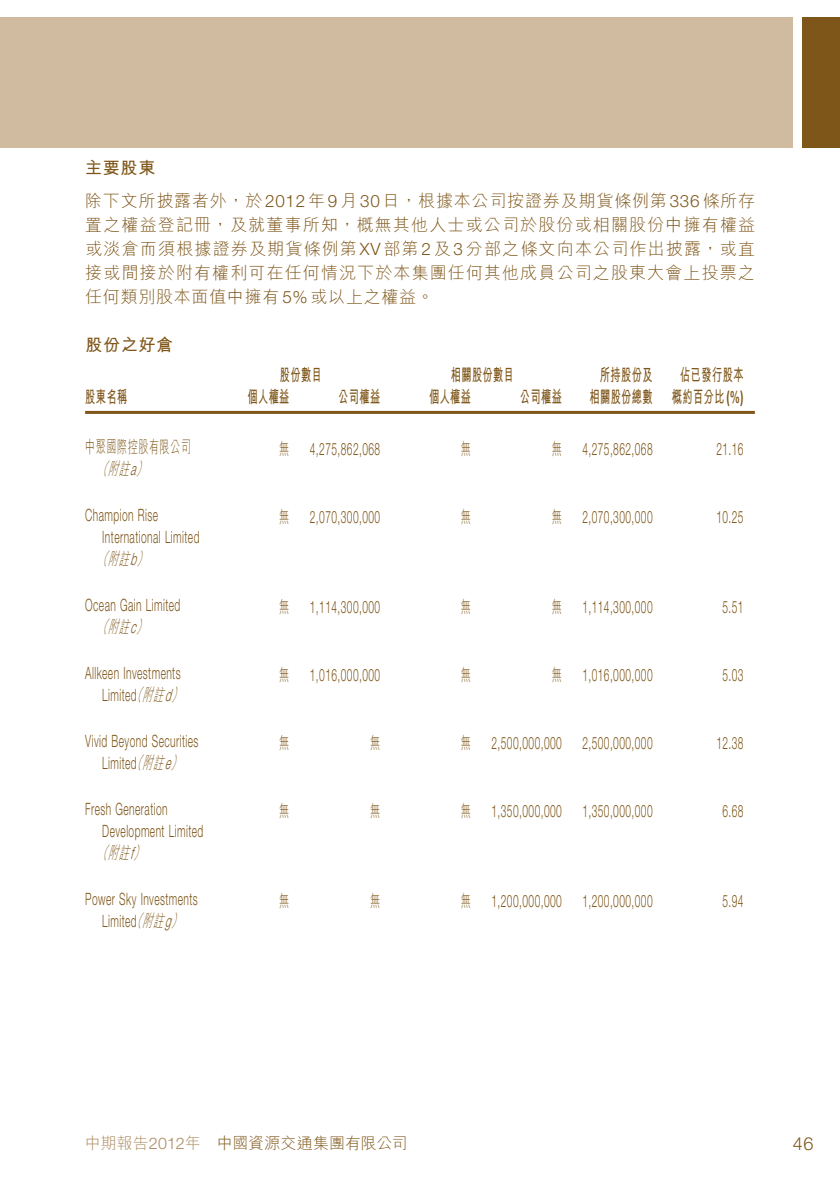
<style>
.page{position:relative;width:840px;height:1191px;background:#fff}
.page>*{position:absolute;margin:0;border:0;box-sizing:border-box;transform-origin:0 0}
.t1{font:300 18px "Helvetica Neue";color:#7f5619}
.t2{font:300 17px/22px "Helvetica Neue";letter-spacing:.04em;color:#7f5619;scale:.6 1}
.t3{font:300 17px/24px "M Hei HK";letter-spacing:.045em;color:#7f5619}
.t4{font:700 17px "M Hei HK";letter-spacing:.04em;color:#7f5619;scale:.6 1}
.t5{font:300 17px/22px "M Hei HK";letter-spacing:.045em;color:#7f5619;text-align:center;scale:.6 1}
.t6{font:italic 300 17px "M Hei HK";color:#7f5619;scale:.6 1}
.t7{font:700 17px "M Hei HK";letter-spacing:.04em;color:#7f5619}
.t8{font:300 16px "M Hei HK";letter-spacing:-.01em;color:#7f5619}
.t9{font:300 16px "M Hei HK";color:#ab8a5f}
.s1{font-weight:700}
.s2{font-family:"Helvetica Neue"}
.s3{font-style:italic}
.s4{font-family:"Helvetica Neue";font-style:italic}
.s5{font-family:"M Hei HK";font-style:italic}
</style>
<div class="page">
<div style="left:802px;top:17px;width:37px;height:130px;background:#7f5619"></div>
<div style="left:0;top:17px;width:792px;height:130px;background:#d0bba1"></div>
<hr style="left:85px;top:411px;width:669px;height:3px;background:#7f5619">
<p class="t3" style="left:85px;top:151px;width:671px;line-height:32.6px"><span class="s1">主要股東<br></span>除下文所披露者外，於<span class="s2">2012</span> 年 <span class="s2">9</span> 月 <span class="s2">30</span> 日，根據本公司按證券及期貨條例第<span class="s2">336</span> 條所存</p>
<p class="t3" style="left:85px;top:212px;width:671px;text-align:justify">置之權益登記冊，及就董事所知，概無其他人士或公司於股份或相關股份中擁有權益或淡倉而須根據證券及期貨條例第<span class="s2">XV</span>部第<span class="s2">2</span>及<span class="s2">3</span>分部之條文向本公司作出披露，或直接或間接於附有權利可在任何情況下於本集團任何其他成員公司之股東大會上投票之任何類別股本面值中擁有<span class="s2">5%</span> 或以上之權益。</p>
<p class="t7" style="left:85px;top:332px;width:89px">股份之好倉</p>
<p class="t4" style="left:679px;top:362px;width:107px">佔已發行股本</p>
<p class="t4" style="left:599px;top:362px;width:89px">所持股份及</p>
<p class="t4" style="left:279px;top:362px;width:72px">股份數目</p>
<p class="t4" style="left:450px;top:362px;width:107px">相關股份數目</p>
<p class="t4" style="left:85px;top:384px;width:72px">股東名稱</p>
<p class="t5" style="left:85px;top:435px;width:178px">中聚國際控股有限公司<span class="s3">(</span><span class="s4">a</span></p>
<p class="t6" style="left:97px;top:456px;width:29px">（</p>
<p class="t6" style="left:108px;top:456px;width:46px">附註</p>
<p class="t2" style="left:102px;top:503px;width:163px;text-indent:-17px">Champion Rise<br>International Limited</p>
<p class="t6" style="left:130px;top:546px;width:39px">(<span class="s2">b</span></p>
<p class="t6" style="left:97px;top:546px;width:29px">（</p>
<p class="t6" style="left:108px;top:546px;width:46px">附註</p>
<p class="t2" style="left:85px;top:593px;width:160px">Ocean Gain Limited</p>
<p class="t6" style="left:130px;top:614px;width:38px">(<span class="s2">c</span></p>
<p class="t6" style="left:97px;top:614px;width:29px">（</p>
<p class="t6" style="left:108px;top:614px;width:46px">附註</p>
<p class="t2" style="left:85px;top:661px;width:160px">Allkeen Investments</p>
<p class="t6" style="left:165px;top:682px;width:39px">(<span class="s2">d</span></p>
<p class="t6" style="left:131px;top:682px;width:29px">（</p>
<p class="t2" style="left:102px;top:683px;width:113px">Limited <span class="s5">附註</span></p>
<p class="t2" style="left:85px;top:729px;width:190px">Vivid Beyond Securities</p>
<p class="t6" style="left:165px;top:750px;width:38px">(<span class="s2">e</span></p>
<p class="t6" style="left:131px;top:750px;width:29px">（</p>
<p class="t2" style="left:102px;top:751px;width:113px">Limited <span class="s5">附註</span></p>
<p class="t2" style="left:102px;top:797px;width:170px;text-indent:-17px">Fresh Generation<br>Development Limited</p>
<p class="t6" style="left:130px;top:840px;width:34px">(<span class="s2">f</span></p>
<p class="t6" style="left:97px;top:840px;width:29px">（</p>
<p class="t6" style="left:108px;top:840px;width:46px">附註</p>
<p class="t2" style="left:85px;top:887px;width:189px">Power Sky Investments</p>
<p class="t6" style="left:165px;top:908px;width:39px">(<span class="s2">g</span></p>
<p class="t6" style="left:131px;top:908px;width:29px">（</p>
<p class="t2" style="left:102px;top:909px;width:113px">Limited <span class="s5">附註</span></p>
<p class="t4" style="left:247px;top:384px;width:72px">個人權益</p>
<p class="t4" style="left:338px;top:384px;width:72px">公司權益</p>
<p class="t5" style="left:279px;top:437px;width:18px">無</p>
<p class="t2" style="left:310px;top:437px;width:119px">4,275,862,068</p>
<p class="t5" style="left:279px;top:505px;width:18px">無</p>
<p class="t2" style="left:310px;top:505px;width:119px">2,070,300,000</p>
<p class="t5" style="left:279px;top:595px;width:18px">無</p>
<p class="t2" style="left:310px;top:595px;width:119px">1,114,300,000</p>
<p class="t5" style="left:279px;top:663px;width:18px">無</p>
<p class="t2" style="left:310px;top:663px;width:119px">1,016,000,000</p>
<p class="t5" style="left:279px;top:731px;width:18px">無</p>
<p class="t5" style="left:370px;top:731px;width:19px">無</p>
<p class="t5" style="left:279px;top:799px;width:18px">無</p>
<p class="t5" style="left:370px;top:799px;width:19px">無</p>
<p class="t5" style="left:279px;top:889px;width:18px">無</p>
<p class="t5" style="left:370px;top:889px;width:19px">無</p>
<p class="t4" style="left:429px;top:384px;width:72px">個人權益</p>
<p class="t4" style="left:519px;top:384px;width:72px">公司權益</p>
<p class="t4" style="left:589px;top:384px;width:107px">相關股份總數</p>
<p class="t4" style="left:671px;top:384px;width:121px">概約百分比 <span class="s2">%) (</span></p>
<p class="t5" style="left:460px;top:437px;width:19px">無</p>
<p class="t5" style="left:551px;top:437px;width:19px">無</p>
<p class="t2" style="left:582px;top:437px;width:119px">4,275,862,068</p>
<p class="t2" style="left:716px;top:437px;width:47px">21.16</p>
<p class="t5" style="left:460px;top:505px;width:19px">無</p>
<p class="t5" style="left:551px;top:505px;width:19px">無</p>
<p class="t2" style="left:582px;top:505px;width:119px">2,070,300,000</p>
<p class="t2" style="left:716px;top:505px;width:47px">10.25</p>
<p class="t5" style="left:460px;top:595px;width:19px">無</p>
<p class="t5" style="left:551px;top:595px;width:19px">無</p>
<p class="t2" style="left:582px;top:595px;width:119px">1,114,300,000</p>
<p class="t2" style="left:722px;top:595px;width:37px">5.51</p>
<p class="t5" style="left:460px;top:663px;width:19px">無</p>
<p class="t5" style="left:551px;top:663px;width:19px">無</p>
<p class="t2" style="left:582px;top:663px;width:119px">1,016,000,000</p>
<p class="t2" style="left:722px;top:663px;width:37px">5.03</p>
<p class="t5" style="left:460px;top:731px;width:19px">無</p>
<p class="t2" style="left:491px;top:731px;width:119px">2,500,000,000</p>
<p class="t2" style="left:582px;top:731px;width:119px">2,500,000,000</p>
<p class="t2" style="left:716px;top:731px;width:47px">12.38</p>
<p class="t5" style="left:460px;top:799px;width:19px">無</p>
<p class="t2" style="left:491px;top:799px;width:119px">1,350,000,000</p>
<p class="t2" style="left:582px;top:799px;width:119px">1,350,000,000</p>
<p class="t2" style="left:722px;top:799px;width:37px">6.68</p>
<p class="t5" style="left:460px;top:889px;width:19px">無</p>
<p class="t2" style="left:491px;top:889px;width:119px">1,200,000,000</p>
<p class="t2" style="left:582px;top:889px;width:119px">1,200,000,000</p>
<p class="t2" style="left:722px;top:889px;width:37px">5.94</p>
<p class="t9" style="left:85px;top:1131px;width:117px">中期報告<span class="s2">2012</span>年</p>
<p class="t8" style="left:217px;top:1131px;width:192px">中國資源交通集團有限公司</p>
<p class="t1" style="left:792px;top:1132px;width:22px">46</p>
</div>
